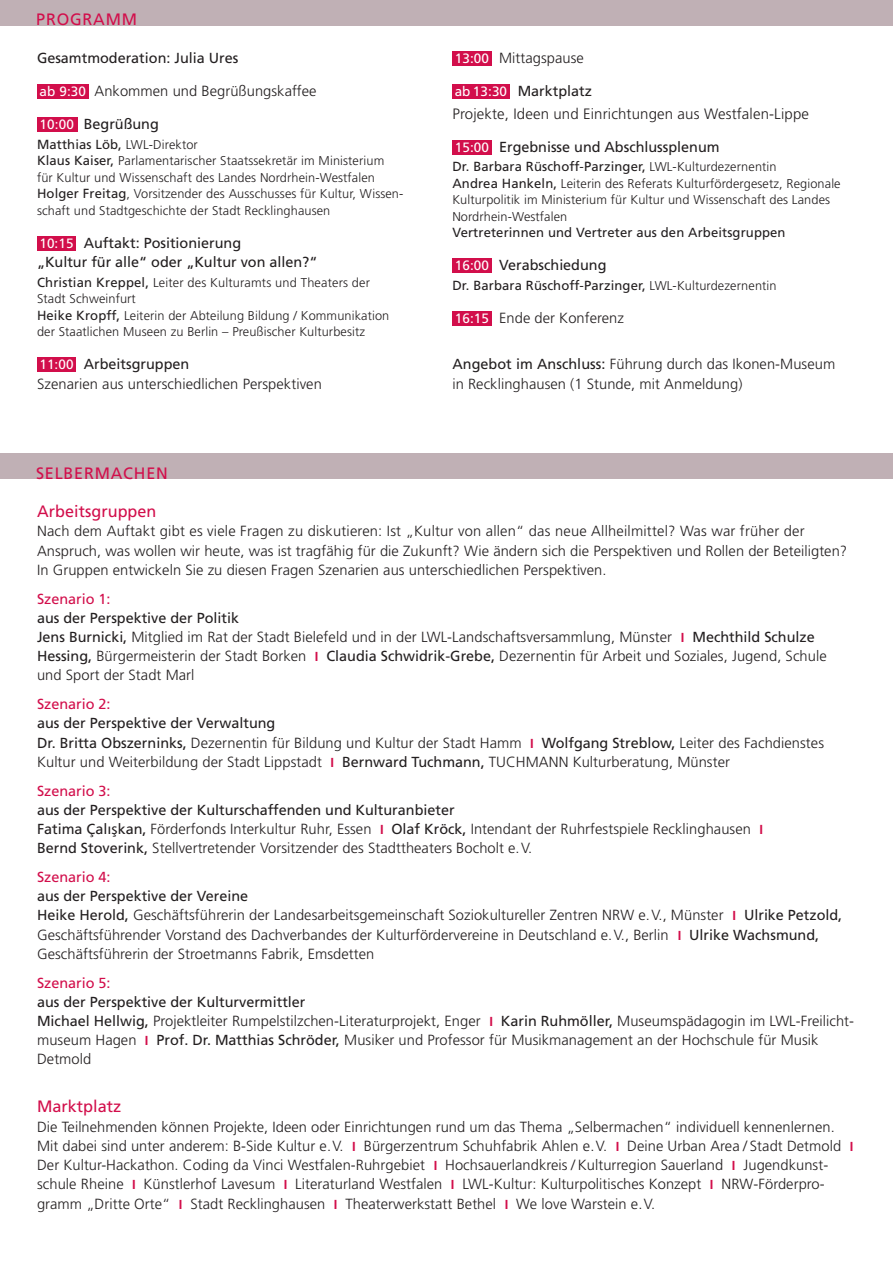
<style>
.page{position:relative;width:893px;height:1263px;background:#fff}
.page>*{position:absolute;margin:0;border:0;box-sizing:border-box;transform-origin:0 0}
.t1{font:16.5px "Frutiger";letter-spacing:.005em;color:#d20e4b}
.t2{font:16.5px "Frutiger";letter-spacing:.05em;color:#d20e4b}
.t3{font:300 15px "Frutiger";letter-spacing:.01em;color:#231f20}
.t4{font:300 14.7px/19.2px "Frutiger";letter-spacing:.005em;color:#231f20}
.t5{font:14.55px/19.5px "Frutiger";color:#231f20}
.t6{font:14.55px "Frutiger";color:#d20e4b}
.t7{font:13.2px "Frutiger";letter-spacing:.01em;color:#231f20}
.t8{font:300 12.75px/16.5px "Frutiger";letter-spacing:.01em;color:#231f20}
.s1{font-weight:400;font-size:13.5px;color:#fff}
.s2{font-size:13.5px;color:#fff}
.s3{font-weight:300;font-size:12.75px}
.s4{font-weight:400;font-size:13.2px}
.s5{font-weight:400;font-size:14.55px}
.s6{font-weight:700;font-size:13.05px;color:#d20e4b}
.s7{font-family:"Generis Sans Com";font-weight:500;font-size:15px}
</style>
<div class="page">
<div style="left:453px;top:311px;width:39px;height:15px;background:#d20e4b"></div>
<div style="left:453px;top:140px;width:39px;height:15px;background:#d20e4b"></div>
<div style="left:453px;top:258px;width:39px;height:15px;background:#d20e4b"></div>
<div style="left:453px;top:84px;width:57px;height:15px;background:#d20e4b"></div>
<div style="left:453px;top:51px;width:39px;height:15px;background:#d20e4b"></div>
<div style="left:37px;top:236px;width:39px;height:15px;background:#d20e4b"></div>
<div style="left:37px;top:357px;width:39px;height:15px;background:#d20e4b"></div>
<div style="left:37px;top:117px;width:40px;height:15px;background:#d20e4b"></div>
<div style="left:37px;top:85px;width:51px;height:14px;background:#d20e4b"></div>
<div style="left:0;top:0;width:893px;height:26px;background:#c0b0b5"></div>
<div style="left:0;top:453px;width:893px;height:26px;background:#c0b0b5"></div>
<p class="t2" style="left:36px;top:12px;width:102px">PROGRAMM</p>
<p class="t5" style="left:37px;top:49px;width:203px">Gesamtmoderation: Julia Ures</p>
<p class="t4" style="left:40px;top:83px;width:278px"><span class="s1">ab 9:30</span> Ankommen und Begrüßungskaffee</p>
<p class="t5" style="left:40px;top:116px;width:121px"><span class="s2">10:00</span> Begrüßung</p>
<p class="t7" style="left:37px;top:139px;width:162px">Matthias Löb, <span class="s3">LWL-Direktor</span></p>
<p class="t8" style="left:37px;top:153px;width:368px"><span class="s4">Klaus Kaiser,</span> Parlamentarischer Staatssekretär im Ministerium<br>für Kultur und Wissenschaft des Landes Nordrhein-Westfalen <span class="s4">Holger Freitag</span>, Vorsitzender des Ausschusses für Kultur, Wissen&shy;schaft und Stadtgeschichte der Stadt Recklinghausen</p>
<p class="t5" style="left:37px;top:234px;width:282px"><span class="s2">10:15</span> Auftakt: Positionierung<br>„Kultur für alle“ oder „Kultur von allen?“</p>
<p class="t8" style="left:37px;top:275px;width:354px"><span class="s4">Christian Kreppel,</span> Leiter des Kulturamts und Theaters der Stadt Schweinfurt<br><span class="s4">Heike Kropff,</span> Leiterin der Abteilung Bildung / Kommunikation der Staatlichen Museen zu Berlin – Preußischer Kulturbesitz</p>
<p class="t5" style="left:39px;top:356px;width:151px"><span class="s2">11:00</span> Arbeitsgruppen</p>
<p class="t4" style="left:37px;top:375px;width:286px">Szenarien aus unterschiedlichen Perspektiven</p>
<p class="t4" style="left:455px;top:50px;width:131px"><span class="s1">13:00</span> Mittagspause</p>
<p class="t5" style="left:455px;top:83px;width:139px"><span class="s2">ab 13:30</span> Marktplatz</p>
<p class="t3" style="left:452px;top:107px;width:358px">Projekte, Ideen und Einrichtungen aus Westfalen-Lippe</p>
<p class="t5" style="left:455px;top:138px;width:266px"><span class="s2">15:00</span> Ergebnisse und Abschlussplenum</p>
<p class="t7" style="left:452px;top:161px;width:326px">Dr. Barbara Rüschoff-Parzinger, <span class="s3">LWL-Kulturdezernentin</span></p>
<p class="t8" style="left:452px;top:176px;width:390px"><span class="s4">Andrea Hankeln,</span> Leiterin des Referats Kulturfördergesetz, Regionale<br>Kulturpolitik im Ministerium für Kultur und Wissenschaft des Landes<br>Nordrhein-Westfalen</p>
<p class="t7" style="left:452px;top:227px;width:335px">Vertreterinnen und Vertreter aus den Arbeitsgruppen</p>
<p class="t5" style="left:455px;top:257px;width:153px"><span class="s2">16:00</span> Verabschiedung</p>
<p class="t7" style="left:452px;top:280px;width:326px">Dr. Barbara Rüschoff-Parzinger, <span class="s3">LWL-Kulturdezernentin</span></p>
<p class="t4" style="left:455px;top:309px;width:171px"><span class="s1">16:15</span> Ende der Konferenz</p>
<p class="t4" style="left:452px;top:356px;width:384px"><span class="s5">Angebot im Anschluss:</span> Führung durch das Ikonen-Museum in Recklinghausen (1 Stunde, mit Anmeldung)</p>
<p class="t2" style="left:36px;top:466px;width:133px">SELBERMACHEN</p>
<p class="t1" style="left:37px;top:505px;width:121px">Arbeitsgruppen</p>
<p class="t4" style="left:37px;top:523px;width:812px">Nach dem Auftakt gibt es viele Fragen zu diskutieren: Ist „Kultur von allen“ das neue Allheilmittel? Was war früher der<br>Anspruch, was wollen wir heute, was ist tragfähig für die Zukunft? Wie ändern sich die Perspektiven und Rollen der Beteiligten?<br>In Gruppen entwickeln Sie zu diesen Fragen Szenarien aus unterschiedlichen Perspektiven.</p>
<p class="t6" style="left:37px;top:593px;width:75px">Szenario 1:</p>
<p class="t5" style="left:37px;top:609px;width:204px">aus der Perspektive der Politik</p>
<p class="t4" style="left:37px;top:628px;width:791px"><span class="s5">Jens Burnicki,</span> Mitglied im Rat der Stadt Bielefeld und in der LWL-Landschaftsversammlung, Münster <span class="s6">I</span> <span class="s5">Mechthild Schulze<br>Hessing,</span> Bürgermeisterin der Stadt Borken <span class="s6">I</span> <span class="s5">Claudia Schwidrik-Grebe,</span> Dezernentin für Arbeit und Soziales, Jugend, Schule und Sport der Stadt Marl</p>
<p class="t6" style="left:37px;top:698px;width:75px">Szenario 2:</p>
<p class="t5" style="left:37px;top:715px;width:240px">aus der Perspektive der Verwaltung</p>
<p class="t4" style="left:37px;top:734px;width:788px"><span class="s5">Dr. Britta Obszerninks,</span> Dezernentin für Bildung und Kultur der Stadt Hamm <span class="s6">I</span> <span class="s5">Wolfgang Streblow,</span> Leiter des Fachdienstes<br>Kultur und Weiterbildung der Stadt Lippstadt <span class="s6">I</span> <span class="s5">Bernward Tuchmann,</span> TUCHMANN Kulturberatung, Münster</p>
<p class="t6" style="left:37px;top:785px;width:75px">Szenario 3:</p>
<p class="t5" style="left:37px;top:801px;width:419px">aus der Perspektive der Kulturschaffenden und Kulturanbieter</p>
<p class="t4" style="left:37px;top:820px;width:728px"><span class="s5">Fatima Çalı</span><span class="s7">ş</span><span class="s5">kan,</span> Förderfonds Interkultur Ruhr, Essen <span class="s6">I</span> <span class="s5">Olaf Kröck,</span> Intendant der Ruhrfestspiele Recklinghausen <span class="s6">I<br></span><span class="s5">Bernd Stoverink,</span> Stellvertretender Vorsitzender des Stadttheaters Bocholt e.V.</p>
<p class="t6" style="left:37px;top:871px;width:75px">Szenario 4:</p>
<p class="t5" style="left:37px;top:887px;width:213px">aus der Perspektive der Vereine</p>
<p class="t4" style="left:37px;top:907px;width:807px"><span class="s5">Heike Herold,</span> Geschäftsführerin der Landesarbeitsgemeinschaft Soziokultureller Zentren NRW e.V., Münster <span class="s6">I</span> <span class="s5">Ulrike Petzold,<br></span>Geschäftsführender Vorstand des Dachverbandes der Kulturfördervereine in Deutschland e.V., Berlin <span class="s6">I</span> <span class="s5">Ulrike Wachsmund,<br></span>Geschäftsführerin der Stroetmanns Fabrik, Emsdetten</p>
<p class="t6" style="left:37px;top:977px;width:75px">Szenario 5:</p>
<p class="t5" style="left:37px;top:993px;width:270px">aus der Perspektive der Kulturvermittler</p>
<p class="t4" style="left:37px;top:1012px;width:819px"><span class="s5">Michael Hellwig,</span> Projektleiter Rumpelstilzchen-Literaturprojekt, Enger <span class="s6">I</span> <span class="s5">Karin Ruhmöller,</span> Museums pädagogin im LWL-Freilicht&shy;museum Hagen <span class="s6">I</span> <span class="s5">Prof. Dr. Matthias Schröder,</span> Musiker und Professor für Musikmanagement an der Hochschule für Musik<br>Detmold</p>
<p class="t1" style="left:37px;top:1100px;width:86px">Marktplatz</p>
<p class="t4" style="left:37px;top:1118px;width:818px">Die Teilnehmenden können Projekte, Ideen oder Einrichtungen rund um das Thema „Selbermachen“ individuell kennenlernen.<br>Mit dabei sind unter anderem: B-Side Kultur e.V. <span class="s6">I</span> Bürgerzentrum Schuhfabrik Ahlen e.V. <span class="s6">I</span> Deine Urban Area / Stadt Detmold <span class="s6">I </span>Der Kultur-Hackathon. Coding da Vinci Westfalen-Ruhrgebiet <span class="s6">I</span> Hochsauerlandkreis / Kulturregion Sauerland <span class="s6">I</span> Jugendkunst&shy;schule Rheine <span class="s6">I</span> Künstlerhof Lavesum <span class="s6">I</span> Literaturland Westfalen <span class="s6">I</span> LWL-Kultur: Kulturpolitisches Konzept <span class="s6">I</span> NRW-Förderpro&shy;gramm „Dritte Orte“ <span class="s6">I</span> Stadt Recklinghausen <span class="s6">I</span> Theaterwerkstatt Bethel <span class="s6">I</span> We love Warstein e.V.</p>
</div>
